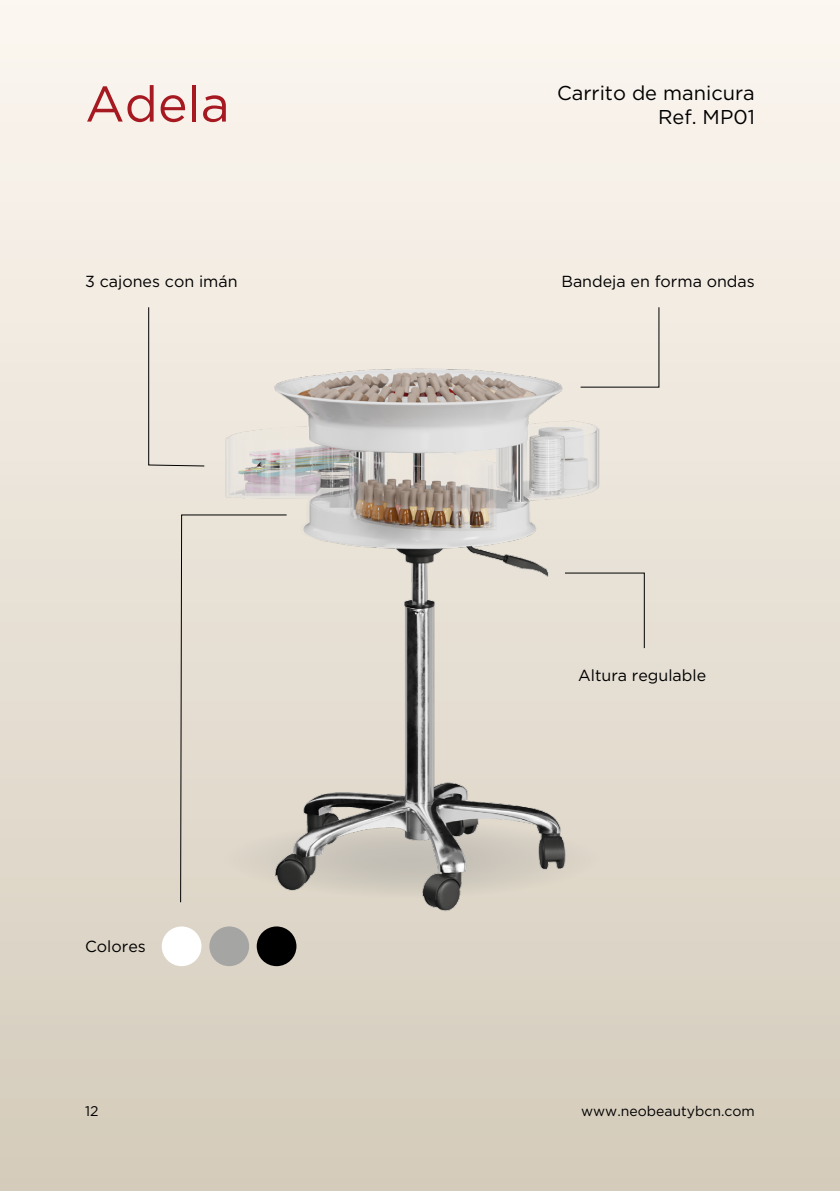
<style>
.page{position:relative;width:840px;height:1191px;background:#fff}
.page>*{position:absolute;margin:0;border:0;box-sizing:border-box;transform-origin:0 0}
.t1{font:50px "Gotham Pro";color:#a61920}
.t2{font:20px/24px "Gotham Pro";color:#000;text-align:right}
.t3{font:16px "Gotham Pro";color:#000}
.t4{font:14px "Gotham Pro";color:#000}
</style>
<div class="page">
<div style="left:0;top:0;width:839px;height:1191px;background:linear-gradient(to bottom,#fcf7f0,#d4cbbb)"></div>
<img style="left:223px;top:369px;width:376px;height:545px">
<div style="left:162px;top:926px;width:39px;height:40px;background:#fff;border-radius:50%"></div>
<div style="left:209px;top:926px;width:40px;height:40px;background:#a5a5a4;border-radius:50%"></div>
<div style="left:256px;top:926px;width:40px;height:40px;background:#000;border-radius:50%"></div>
<div style="left:148px;top:307px;width:57px;height:159px;background:#efe8df"></div>
<div style="left:579px;top:307px;width:80px;height:80px;background:#f0eae1"></div>
<div style="left:564px;top:572px;width:80px;height:76px;background:#e7e0d5"></div>
<svg style="left:180px;top:514px;width:107px;height:388px"></svg>
<hr style="left:839px;top:0;width:1px;height:1191px;background:#f2edeb">
<h1 class="t1" style="left:85px;top:76px;width:146px">Adela</h1>
<p class="t2" style="left:556px;top:81px;width:199px">Carrito de manicura<br>Ref. MP01</p>
<p class="t3" style="left:85px;top:272px;width:154px">3 cajones con imán</p>
<p class="t3" style="left:85px;top:937px;width:62px">Colores</p>
<p class="t4" style="left:85px;top:1103px;width:15px">12</p>
<p class="t3" style="left:561px;top:272px;width:195px">Bandeja en forma ondas</p>
<p class="t3" style="left:578px;top:666px;width:129px">Altura regulable</p>
<p class="t4" style="left:581px;top:1103px;width:175px">www.neobeautybcn.com</p>
</div>
